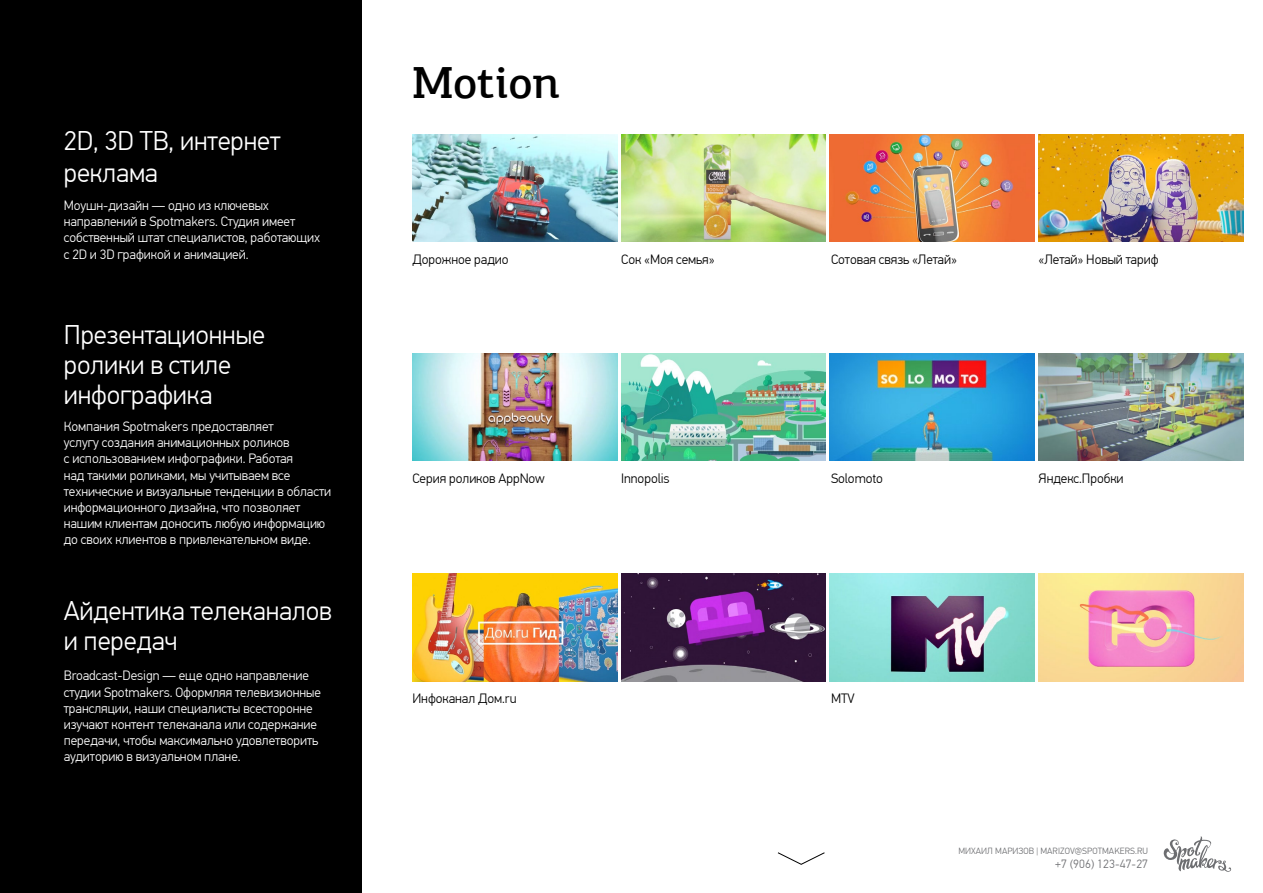
<style>
.page{position:relative;width:1263px;height:893px;background:#fff}
.page>*{position:absolute;margin:0;border:0;box-sizing:border-box;transform-origin:0 0}
.t1{font:500 45px "PF Agora Slab Pro";letter-spacing:-.005em;color:#000}
.t2{font:300 27px/30px "PF Din Text Pro";letter-spacing:-.005em;color:#fff}
.t3{font:300 13.5px/16.2px "PF Din Text Pro";letter-spacing:-.005em;color:#fff}
.t4{font:300 13.5px "PF Din Text Pro";letter-spacing:-.005em;color:#000}
.t5{font:300 12px "PF Din Text Pro";letter-spacing:.01em;color:#6d6e71}
.t6{font:300 9px "PF Din Text Pro";letter-spacing:.01em;color:#6d6e71}
</style>
<div class="page">
<div style="left:0;top:0;width:361px;height:893px;background:#000"></div>
<svg style="left:777px;top:852px;width:48px;height:13px"></svg>
<svg style="left:1163px;top:836px;width:69px;height:36px"></svg>
<img style="left:412px;top:353px;width:205px;height:108px">
<img style="left:621px;top:353px;width:205px;height:108px">
<img style="left:830px;top:353px;width:205px;height:108px">
<img style="left:1038px;top:353px;width:205px;height:108px">
<img style="left:412px;top:574px;width:205px;height:108px">
<img style="left:621px;top:574px;width:205px;height:108px">
<img style="left:830px;top:574px;width:205px;height:108px">
<img style="left:1038px;top:574px;width:205px;height:108px">
<img style="left:412px;top:134px;width:205px;height:108px">
<img style="left:621px;top:134px;width:205px;height:108px">
<img style="left:830px;top:134px;width:205px;height:108px">
<img style="left:1038px;top:134px;width:205px;height:108px">
<h2 class="t2" style="left:64px;top:125px;width:218px;line-height:32.4px">2D, 3D ТВ, интернет реклама</h2>
<p class="t3" style="left:64px;top:197px;width:258px">Моушн-дизайн — одно из ключевых направлений в Spotmakers. Студия имеет собственный штат специалистов, работающих с 2D и 3D графикой и анимацией.</p>
<h2 class="t2" style="left:64px;top:320px;width:203px">Презентационные ролики в стиле инфографика</h2>
<p class="t3" style="left:64px;top:418px;width:269px">Компания Spotmakers предоставляет<br>услугу создания анимационных роликов<br>с использованием инфографики. Работая<br>над такими роликами, мы учитываем все технические и визуальные тенденции в области информационного дизайна, что позволяет нашим клиентам доносить любую информацию до своих клиентов в привлекательном виде.</p>
<h2 class="t2" style="left:64px;top:596px;width:270px">Айдентика телеканалов и передач</h2>
<p class="t3" style="left:64px;top:668px;width:259px">Broadcast-Design — еще одно направление студии Spotmakers. Оформляя телевизионные трансляции, наши специалисты всесторонне изучают контент телеканала или содержание передачи, чтобы максимально удовлетворить аудиторию в визуальном плане.</p>
<h1 class="t1" style="left:412px;top:54px;width:149px">Motion</h1>
<p class="t4" style="left:412px;top:251px;width:98px">Дорожное радио</p>
<p class="t4" style="left:621px;top:251px;width:95px">Сок «Моя семья»</p>
<p class="t4" style="left:831px;top:251px;width:127px">Сотовая связь «Летай»</p>
<p class="t4" style="left:1038px;top:251px;width:121px">«Летай» Новый тариф</p>
<p class="t4" style="left:621px;top:470px;width:50px">Innopolis</p>
<p class="t4" style="left:412px;top:470px;width:134px">Серия роликов AppNow</p>
<p class="t4" style="left:831px;top:470px;width:54px">Solomoto</p>
<p class="t4" style="left:1038px;top:470px;width:87px">Яндекс.Пробки</p>
<p class="t4" style="left:412px;top:691px;width:106px">Инфоканал Дом.ru</p>
<p class="t4" style="left:831px;top:691px;width:25px">MTV</p>
<p class="t6" style="left:958px;top:845px;width:191px">МИХАИЛ МАРИЗОВ | MARIZOV@SPOTMAKERS.RU</p>
<p class="t5" style="left:1055px;top:857px;width:94px">+7 (906) 123-47-27</p>
</div>
